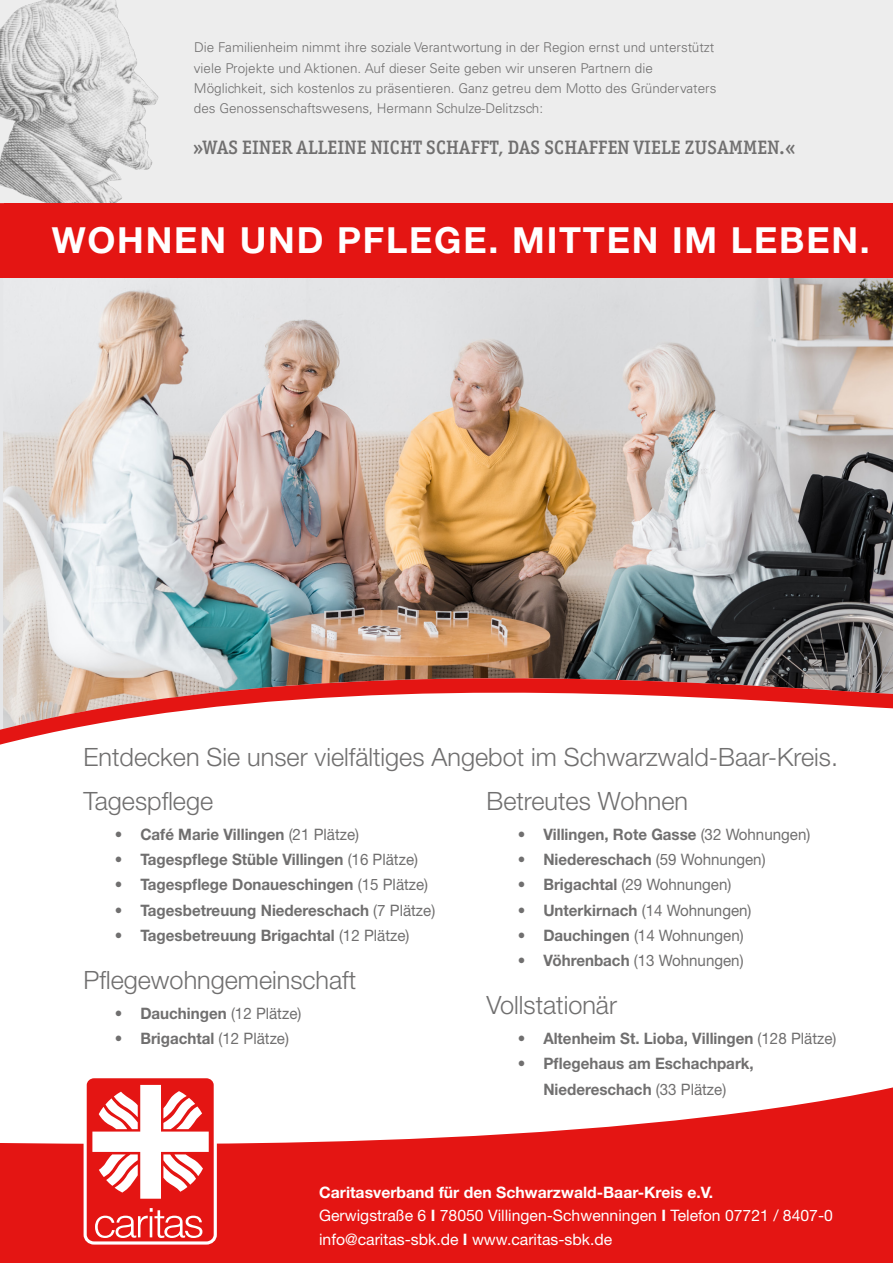
<style>
.page{position:relative;width:893px;height:1263px;background:#fff}
.page>*{position:absolute;margin:0;border:0;box-sizing:border-box;transform-origin:0 0}
.t1{font:700 36px "Helvetica Neue LT Std";letter-spacing:.05em;color:#fff}
.t2{font:300 25.2px "Helvetica Neue LT Std";color:#706f6f}
.t3{font:500 19.5px "ITC Officina Serif";letter-spacing:.01em;color:#706f6f}
.t4{font:700 15.75px/25.2px "Helvetica Neue LT Std";color:#706f6f;text-align:center;scale:.96 1}
.t5{font:15.75px/23.4px "Helvetica Neue LT Std";color:#fff}
.t6{font:15.75px "Helvetica Neue LT Std";color:#706f6f;scale:.96 1}
.t7{font:300 13.5px/20.2px "Univers LT Std";color:#706f6f}
.s1{font-weight:400}
.s2{font-weight:700}
</style>
<div class="page">
<img style="left:0;top:278px;width:893px;height:467px">
<div style="left:0;top:202px;width:893px;height:76px;background:#e41513"></div>
<svg style="left:39px;top:1087px;width:854px;height:176px;fill:#e41513"></svg>
<div style="left:85px;top:1077px;width:130px;height:166px;background:#e41513;border-radius:9px"></div>
<div style="left:84px;top:1075px;width:133px;height:169px;border:3px solid #fff;border-radius:9px"></div>
<svg style="left:92px;top:1085px;width:117px;height:153px"></svg>
<div style="left:0;top:1143px;width:39px;height:120px;background:#e41513"></div>
<div style="left:0;top:0;width:893px;height:202px;background:#ededed"></div>
<img style="left:0;top:0;width:159px;height:202px">
<p class="t7" style="left:194px;top:38px;width:524px">Die Familienheim nimmt ihre soziale Verantwortung in der Region ernst und unterstützt viele Projekte und Aktionen. Auf dieser Seite geben wir unseren Partnern die Möglichkeit, sich kostenlos zu präsentieren. Ganz getreu dem Motto des Gründervaters des Genossenschaftswesens, Hermann Schulze-Delitzsch:</p>
<p class="t3" style="left:193px;top:136px;width:604px">»WAS EINER ALLEINE NICHT SCHAFFT, DAS SCHAFFEN VIELE ZUSAMMEN.«</p>
<h1 class="t1" style="left:52px;top:218px;width:820px">WOHNEN UND PFLEGE. MITTEN IM LEBEN.</h1>
<h2 class="t2" style="left:84px;top:741px;width:756px">Entdecken Sie unser vielfältiges Angebot im Schwarzwald-Baar-Kreis.</h2>
<h2 class="t2" style="left:84px;top:786px;width:131px">Tagespflege</h2>
<p class="t4" style="left:115px;top:821px;width:256px">• Café Marie Villingen <span class="s1">(21 Plätze)</span></p>
<p class="t4" style="left:115px;top:847px;width:317px">• Tagespflege Stüble Villingen <span class="s1">(16 Plätze)</span></p>
<p class="t4" style="left:115px;top:872px;width:328px">• Tagespflege Donaueschingen <span class="s1">(15 Plätze)</span></p>
<p class="t4" style="left:115px;top:897px;width:335px">• Tagesbetreuung Niedereschach <span class="s1">(7 Plätze)</span></p>
<p class="t4" style="left:115px;top:922px;width:308px">• Tagesbetreuung Brigachtal <span class="s1">(12 Plätze)</span></p>
<h2 class="t2" style="left:84px;top:965px;width:274px">Pflegewohngemeinschaft</h2>
<p class="t4" style="left:115px;top:1000px;width:196px">• Dauchingen <span class="s1">(12 Plätze)</span></p>
<p class="t4" style="left:115px;top:1025px;width:183px">• Brigachtal <span class="s1">(12 Plätze)</span></p>
<h2 class="t2" style="left:487px;top:786px;width:203px">Betreutes Wohnen</h2>
<p class="t4" style="left:518px;top:821px;width:306px">• Villingen, Rote Gasse <span class="s1">(32 Wohnungen)</span></p>
<p class="t4" style="left:518px;top:847px;width:260px">• Niedereschach <span class="s1">(59 Wohnungen)</span></p>
<p class="t6" style="left:518px;top:875px;width:224px"><span class="s2">• Brigachtal</span> (29 Wohnungen)</p>
<p class="t4" style="left:518px;top:897px;width:245px">• Unterkirnach <span class="s1">(14 Wohnungen)</span></p>
<p class="t6" style="left:518px;top:926px;width:237px"><span class="s2">• Dauchingen</span> (14 Wohnungen)</p>
<p class="t6" style="left:518px;top:951px;width:237px"><span class="s2">• Vöhrenbach</span> (13 Wohnungen)</p>
<h2 class="t2" style="left:487px;top:990px;width:132px">Vollstationär</h2>
<p class="t4" style="left:518px;top:1025px;width:333px">• Altenheim St. Lioba, Villingen <span class="s1">(128 Plätze)</span></p>
<p class="t4" style="left:518px;top:1051px;width:247px">• Pflegehaus am Eschachpark,<br>Niedereschach <span class="s1">(33 Plätze)</span></p>
<p class="t5" style="left:319px;top:1180px;width:515px"><span class="s2">Caritasverband für den Schwarzwald-Baar-Kreis e.V.<br></span>Gerwigstraße 6 <span class="s2">I</span> 78050 Villingen-Schwenningen <span class="s2">I</span> Telefon 07721 / 8407-0 info@caritas-sbk.de <span class="s2">I</span> www.caritas-sbk.de</p>
</div>
